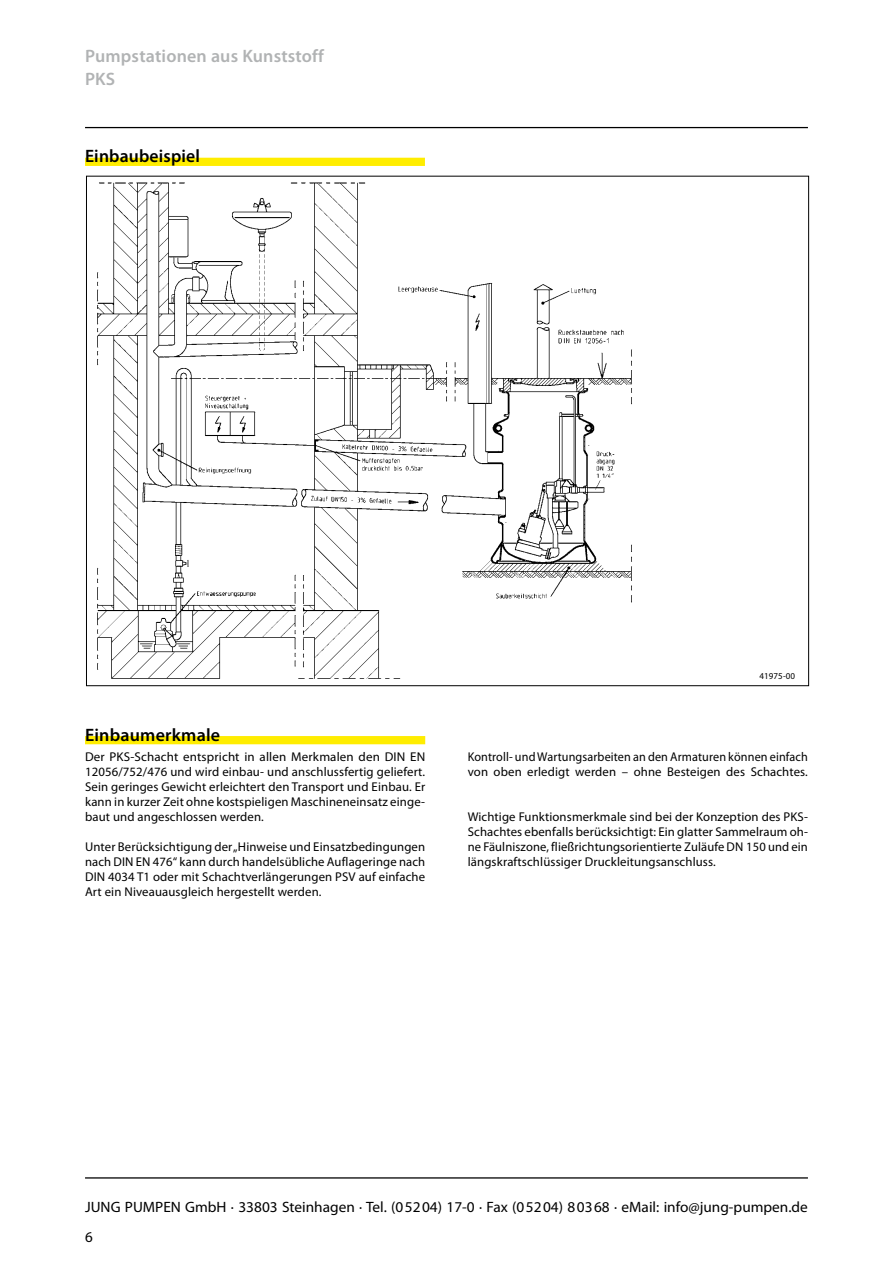
<style>
.page{position:relative;width:893px;height:1263px;background:#fff}
.page>*{position:absolute;margin:0;border:0;box-sizing:border-box;transform-origin:0 0}
.t1{font:600 18px/23.5px "Myriad Pro";letter-spacing:.01em;color:#b1b3b4}
.t2{font:600 18px "Myriad Pro";letter-spacing:.01em;color:#000}
.t3{font:15px "Myriad Pro";color:#000}
.t4{font:12.75px/15px "Myriad Pro";letter-spacing:.01em;color:#000;text-align:justify}
.t5{font:12.75px/15px "Myriad Pro";letter-spacing:.01em;color:#000;scale:.96 1}
.t6{font:9px "Myriad Pro";letter-spacing:.01em;color:#000}
</style>
<div class="page">
<hr style="left:85px;top:127px;width:723px;height:1px;background:#000">
<hr style="left:85px;top:1177px;width:723px;height:1px;background:#000">
<img style="left:97px;top:182px;width:535px;height:497px">
<div style="left:85px;top:736px;width:340px;height:8px;background:#ffed00"></div>
<div style="left:85px;top:158px;width:340px;height:8px;background:#ffed00"></div>
<h1 class="t1" style="left:85px;top:43px;width:240px">Pumpstationen aus Kunststoff<br>PKS</h1>
<h1 class="t2" style="left:85px;top:145px;width:117px">Einbaubeispiel</h1>
<h1 class="t2" style="left:85px;top:723px;width:137px">Einbaumerkmale</h1>
<p class="t4" style="left:85px;top:749px;width:342px">Der PKS-Schacht entspricht in allen Merkmalen den DIN EN 12056/752/476 und wird einbau- und anschlussfertig geliefert.<br>Sein geringes Gewicht erleichtert den Transport und Einbau. Er kann in kurzer Zeit ohne kostspieligen Maschineneinsatz einge&shy;baut und angeschlossen werden.</p>
<p class="t4" style="left:85px;top:839px;width:342px">Unter Berücksichtigung der „Hinweise und Einsatzbedingungen nach DIN EN 476“ kann durch handelsübliche Auflageringe nach DIN 4034 T1 oder mit Schachtverlängerungen PSV auf einfache Art ein Niveauausgleich hergestellt werden.</p>
<p class="t6" style="left:759px;top:670px;width:37px">41975-00</p>
<p class="t5" style="left:468px;top:749px;width:356px">Kontroll- und Wartungsarbeiten an den Armaturen können einfach von oben erledigt werden – ohne Besteigen des Schachtes.</p>
<p class="t4" style="left:468px;top:809px;width:342px">Wichtige Funktionsmerkmale sind bei der Konzeption des PKS-Schachtes ebenfalls berücksichtigt: Ein glatter Sammelraum oh&shy;ne Fäulniszone, fließrichtungsorientierte Zuläufe DN 150 und ein längskraftschlüssiger Druckleitungsanschluss.</p>
<p class="t3" style="left:85px;top:1198px;width:724px">JUNG PUMPEN GmbH · 33803 Steinhagen · Tel. (05204) 17-0 · Fax (05204) 80368 · eMail: info@jung-pumpen.de</p>
<p class="t3" style="left:85px;top:1227px;width:9px">6</p>
</div>
